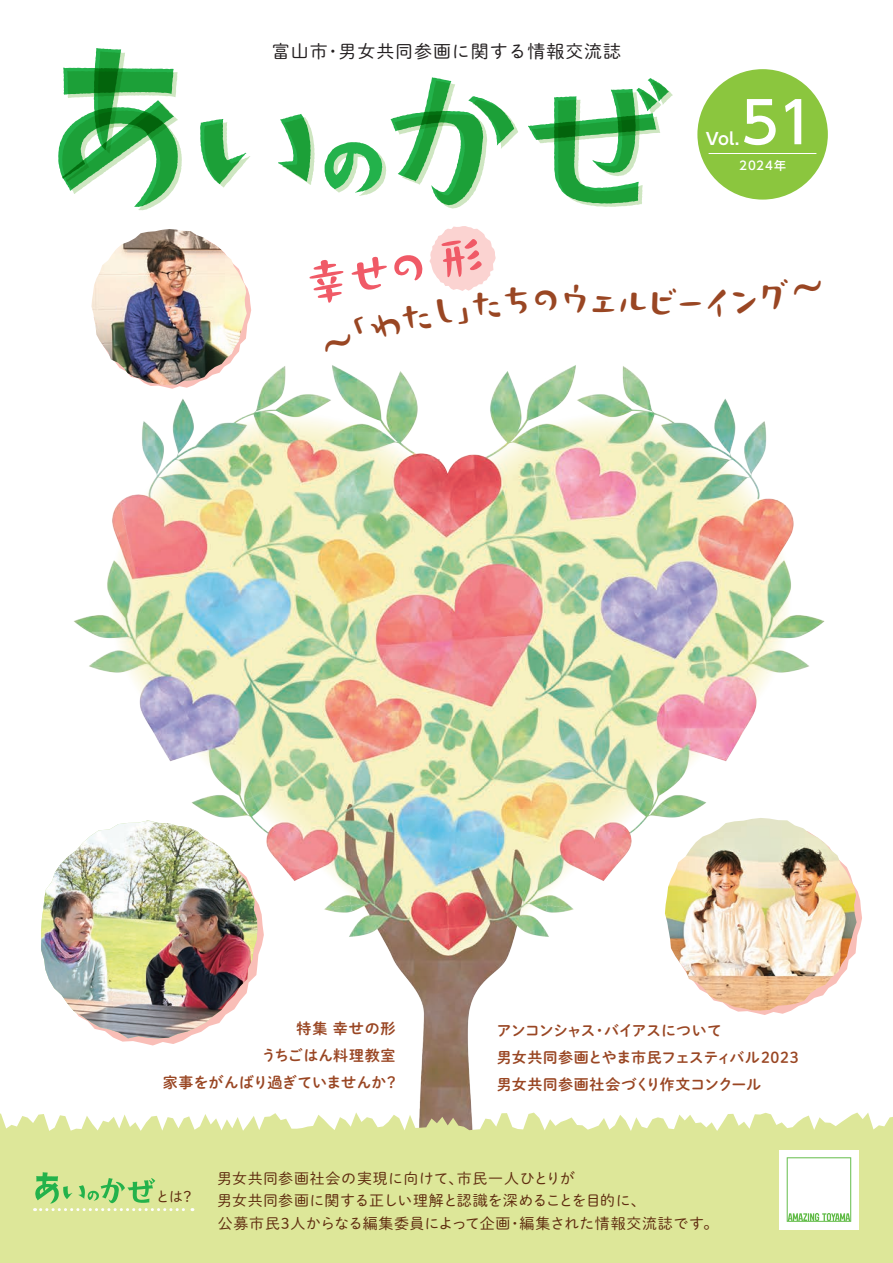
<style>
.page{position:relative;width:893px;height:1263px;background:#fff}
.page>*{position:absolute;margin:0;border:0;box-sizing:border-box;transform-origin:0 0}
.t1{font:500 57px "UD Shin Go Pro";color:#fff}
.t2{font:45px "P Potteri Min 2 M";color:#f05a67}
.t3{font:34.5px "P Potteri Min 2 M";color:#994623}
.t4{font:18px "P Shuei M Go Std N L";letter-spacing:.05em;color:#231f20}
.t5{font:700 16.35px "UD Shin Go Pro De";color:#fff}
.t6{font:15px/22.5px "P Shuei M Go Std L";letter-spacing:.025em;color:#5f2c0f}
.t7{font:15px/27px "P Shuei M Go Std B";letter-spacing:-.005em;color:#994623}
.t8{font:14.4px "P Shuei M Go Std L";color:#5f2c0f}
.t9{font:500 11.85px "UD Shin Go Pro";letter-spacing:.1em;color:#fff}
</style>
<div class="page">
<img style="left:74px;top:365px;width:751px;height:747px">
<svg style="left:0;top:1112px;width:893px;height:151px;background:#dee89f"></svg>
<svg style="left:58px;top:48px;width:124px;height:162px"></svg>
<svg style="left:200px;top:119px;width:50px;height:68px"></svg>
<svg style="left:278px;top:114px;width:37px;height:71px"></svg>
<svg style="left:325px;top:77px;width:193px;height:131px"></svg>
<svg style="left:528px;top:78px;width:145px;height:129px"></svg>
<svg style="left:35px;top:1172px;width:158px;height:39px;background:#c0df8f"></svg>
<div style="left:697px;top:69px;width:131px;height:131px;background:#8bc63e;border-radius:50%"></div>
<hr style="left:709px;top:153px;width:107px;height:1px;background:#fff">
<svg style="left:74px;top:826px;width:190px;height:219px"></svg>
<svg style="left:94px;top:288px;width:157px;height:101px"></svg>
<img style="left:91px;top:229px;width:156px;height:156px">
<svg style="left:668px;top:891px;width:194px;height:124px"></svg>
<img style="left:665px;top:818px;width:192px;height:192px">
<div style="left:779px;top:1150px;width:80px;height:79px;background:#fff"></div>
<svg style="left:787px;top:1157px;width:64px;height:65px"></svg>
<img style="left:41px;top:820px;width:216px;height:218px">
<svg style="left:429px;top:226px;width:67px;height:65px"></svg>
<p class="t4" style="left:272px;top:38px;width:351px">富山市･男女共同参画に関する情報交流誌</p>
<h2 class="t2" style="left:300px;top:258px;width:183px;rotate:-10deg">幸せの 形</h2>
<h1 class="t1" style="left:741px;top:76px;width:76px">51</h1>
<p class="t5" style="left:706px;top:125px;width:35px">Vol.</p>
<p class="t9" style="left:739px;top:156px;width:49px">2024年</p>
<h3 class="t3" style="left:673px;top:283px;width:36px">ー</h3>
<p class="t7" style="left:163px;top:1014px;width:237px;text-align:right">特集 幸せの形<br>うちごはん料理教室<br>家事をがんばり過ぎていませんか？</p>
<p class="t7" style="left:496px;top:1016px;width:304px">アンコンシャス・バイアスについて<br>男女共同参画とやま市民フェスティバル2023男女共同参画社会づくり作文コンクール</p>
<p class="t8" style="left:156px;top:1186px;width:41px">とは？</p>
<p class="t6" style="left:217px;top:1166px;width:503px">男女共同参画社会の実現に向けて、市民一人ひとりが<br>男女共同参画に関する正しい理解と認識を深めることを目的に、<br>公募市民3人からなる編集委員によって企画・編集された情報交流誌です。</p>
</div>
